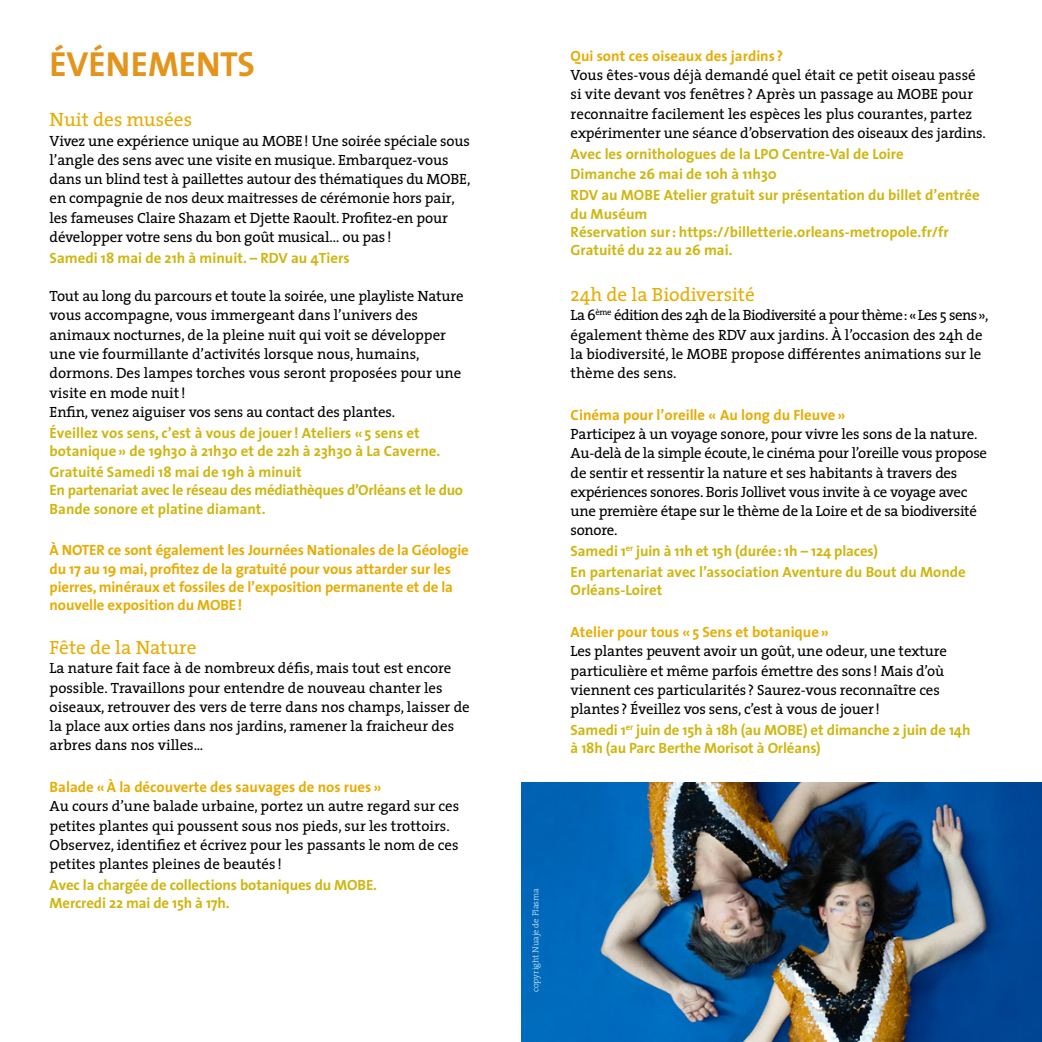
<style>
.page{position:relative;width:1042px;height:1042px;background:#fff}
.page>*{position:absolute;margin:0;border:0;box-sizing:border-box;transform-origin:0 0}
.t1{font:35px "The Sans Bold Caps";color:#e3941b}
.t2{font:19.25px "The Serif";color:#e6ad05}
.t3{font:14.88px/19.2px "The Serif";letter-spacing:-.01em;color:#000}
.t4{font:700 14.88px/18.4px "The Sans";color:#cfb611}
.t5{font:700 14.88px/18.4px "The Sans";letter-spacing:-.01em;color:#e6ad05}
.t6{font:300 8.75px "The Serif";color:#fff}
</style>
<div class="page">
<img style="left:521px;top:782px;width:521px;height:260px">
<h1 class="t1" style="left:50px;top:35px;width:207px">ÉVÉNEMENTS</h1>
<p class="t2" style="left:50px;top:104px;width:144px">Nuit des musées</p>
<p class="t3" style="left:50px;top:130px;width:422px">Vivez une expérience unique au MOBE! Une soirée spéciale sous l’angle des sens avec une visite en musique. Embarquez-vous dans un blind test à paillettes autour des thématiques du MOBE, en compagnie de nos deux maitresses de cérémonie hors pair, les fameuses Claire Shazam et Djette Raoult. Profitez-en pour développer votre sens du bon goût musical… ou pas!</p>
<p class="t4" style="left:50px;top:248px;width:301px">Samedi 18 mai de 21h à minuit. – RDV au 4Tiers</p>
<p class="t3" style="left:50px;top:286px;width:416px">Tout au long du parcours et toute la soirée, une playliste Nature vous accompagne, vous immergeant dans l’univers des animaux nocturnes, de la pleine nuit qui voit se développer une vie fourmillante d’activités lorsque nous, humains, dormons. Des lampes torches vous seront proposées pour une visite en mode nuit!<br>Enfin, venez aiguiser vos sens au contact des plantes.</p>
<p class="t4" style="left:50px;top:423px;width:392px">Éveillez vos sens, c’est à vous de jouer! Ateliers «5 sens et botanique» de 19h30 à 21h30 et de 22h à 23h30 à La Caverne.</p>
<p class="t4" style="left:50px;top:462px;width:415px">Gratuité Samedi 18 mai de 19h à minuit<br>En partenariat avec le réseau des médiathèques d’Orléans et le duo<br>Bande sonore et platine diamant.</p>
<p class="t5" style="left:50px;top:541px;width:421px">À NOTER ce sont également les Journées Nationales de la Géologie du 17 au 19 mai, profitez de la gratuité pour vous attarder sur les pierres, minéraux et fossiles de l’exposition permanente et de la nouvelle exposition du MOBE!</p>
<p class="t2" style="left:50px;top:631px;width:148px">Fête de la Nature</p>
<p class="t3" style="left:50px;top:658px;width:422px">La nature fait face à de nombreux défis, mais tout est encore possible. Travaillons pour entendre de nouveau chanter les oiseaux, retrouver des vers de terre dans nos champs, laisser de la place aux orties dans nos jardins, ramener la fraicheur des arbres dans nos villes...</p>
<p class="t5" style="left:50px;top:777px;width:333px">Balade «À la découverte des sauvages de nos rues»</p>
<p class="t3" style="left:50px;top:796px;width:411px">Au cours d’une balade urbaine, portez un autre regard sur ces petites plantes qui poussent sous nos pieds, sur les trottoirs.<br>Observez, identifiez et écrivez pour les passants le nom de ces petites plantes pleines de beautés !</p>
<p class="t4" style="left:50px;top:875px;width:329px">Avec la chargée de collections botaniques du MOBE.<br>Mercredi 22 mai de 15h à 17h.</p>
<p class="t5" style="left:570px;top:46px;width:214px">Qui sont ces oiseaux des jardins ?</p>
<p class="t3" style="left:570px;top:65px;width:417px">Vous êtes-vous déjà demandé quel était ce petit oiseau passé si vite devant vos fenêtres ? Après un passage au MOBE pour reconnaitre facilement les espèces les plus courantes, partez expérimenter une séance d’observation des oiseaux des jardins.</p>
<p class="t4" style="left:570px;top:143px;width:410px;line-height:20.8px">Avec les ornithologues de la LPO Centre-Val de Loire<br>Dimanche 26 mai de 10h à 11h30<br>RDV au MOBE Atelier gratuit sur présentation du billet d’entrée</p>
<p class="t4" style="left:570px;top:204px;width:380px">du Muséum<br>Réservation sur: https://billetterie.orleans-metropole.fr/fr<br>Gratuité du 22 au 26 mai.</p>
<p class="t2" style="left:570px;top:278px;width:186px">24h de la Biodiversité</p>
<p class="t3" style="left:570px;top:305px;width:419px">La 6<sup>ème</sup> édition des 24h de la Biodiversité a pour thème: «Les 5 sens», également thème des RDV aux jardins. À l’occasion des 24h de la biodiversité, le MOBE propose différentes animations sur le thème des sens.</p>
<p class="t5" style="left:570px;top:405px;width:276px">Cinéma pour l’oreille « Au long du Fleuve»</p>
<p class="t3" style="left:570px;top:424px;width:418px">Participez à un voyage sonore, pour vivre les sons de la nature.<br>Au-delà de la simple écoute, le cinéma pour l’oreille vous propose de sentir et ressentir la nature et ses habitants à travers des expériences sonores. Boris Jollivet vous invite à ce voyage avec une première étape sur le thème de la Loire et de sa biodiversité sonore.</p>
<p class="t4" style="left:570px;top:540px;width:397px;line-height:20.8px">Samedi 1<sup>er</sup> juin à 11h et 15h (durée: 1h – 124 places)<br>En partenariat avec l’association Aventure du Bout du Monde</p>
<p class="t4" style="left:570px;top:581px;width:93px">Orléans-Loiret</p>
<p class="t5" style="left:570px;top:622px;width:260px">Atelier pour tous «5 Sens et botanique»</p>
<p class="t3" style="left:570px;top:641px;width:378px">Les plantes peuvent avoir un goût, une odeur, une texture particulière et même parfois émettre des sons! Mais d’où viennent ces particularités? Saurez-vous reconnaître ces plantes? Éveillez vos sens, c’est à vous de jouer!</p>
<p class="t4" style="left:570px;top:720px;width:401px">Samedi 1<sup>er</sup> juin de 15h à 18h (au MOBE) et dimanche 2 juin de 14h à 18h (au Parc Berthe Morisot à Orléans)</p>
<p class="t6" style="left:528px;top:992px;width:106px;rotate:-90deg">copyright Nuaje de Plasma</p>
</div>
